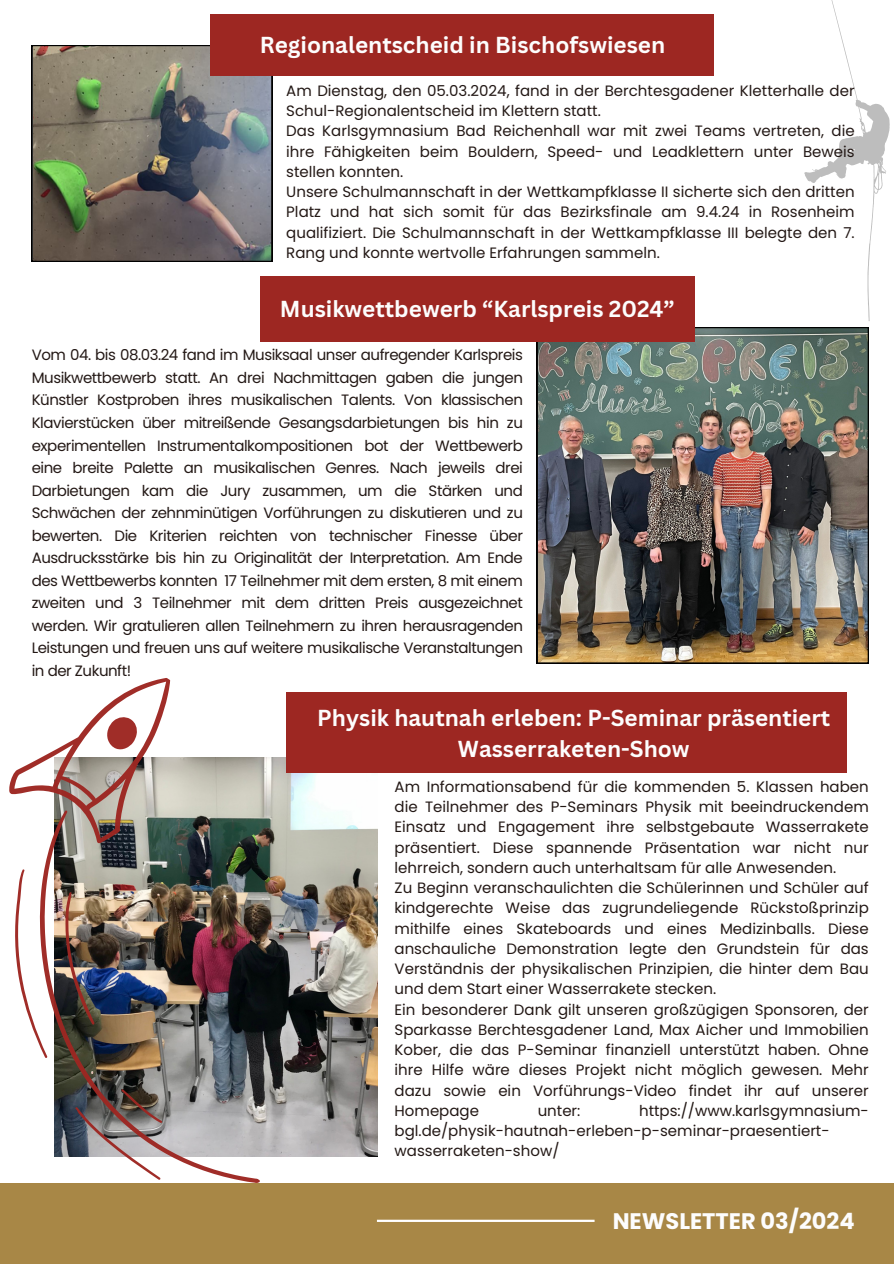
<style>
.page{position:relative;width:894px;height:1264px;background:#fff}
.page>*{position:absolute;margin:0;border:0;box-sizing:border-box;transform-origin:0 0}
.t1{font:700 22.5px/30.3px "Canva Sans";color:#fdfdfd;text-align:center}
.t2{font:700 22.5px "Poppins";color:#fdfdfd}
.t3{font:15px/20.2px "Poppins";color:#231815}
</style>
<div class="page">
<div style="left:0;top:1183px;width:893px;height:80px;background:#a88746"></div>
<img style="left:536px;top:327px;width:332px;height:336px">
<div style="left:260px;top:276px;width:434px;height:65px;background:#9d2722"></div>
<hr style="left:377px;top:1219px;width:217px;height:2px;background:#fff">
<img style="left:32px;top:45px;width:240px;height:217px">
<div style="left:211px;top:14px;width:503px;height:62px;background:#9d2722"></div>
<svg style="left:804px;top:0;width:85px;height:321px"></svg>
<img style="left:170px;top:757px;width:207px;height:399px">
<div style="left:286px;top:692px;width:560px;height:81px;background:#9d2722"></div>
<svg style="left:9px;top:678px;width:161px;height:132px"></svg>
<img style="left:44px;top:810px;width:216px;height:373px">
<svg style="left:15px;top:869px;width:32px;height:189px"></svg>
<img style="left:65px;top:891px;width:30px;height:133px">
<img style="left:75px;top:1089px;width:87px;height:90px">
<h1 class="t1" style="left:259px;top:29px;width:407px">Regionalentscheid in Bischofswiesen</h1>
<p class="t3" style="left:286px;top:80px;width:569px">Am Dienstag, den 05.03.2024, fand in der Berchtesgadener Kletterhalle der Schul-Regionalentscheid im Klettern statt.<br>Das Karlsgymnasium Bad Reichenhall war mit zwei Teams vertreten, die ihre Fähigkeiten beim Bouldern, Speed- und Leadklettern unter Beweis stellen konnten.<br>Unsere Schulmannschaft in der Wettkampfklasse II sicherte sich den dritten Platz und hat sich somit für das Bezirksfinale am 9.4.24 in Rosenheim qualifiziert. Die Schulmannschaft in der Wettkampfklasse III belegte den 7.<br>Rang und konnte wertvolle Erfahrungen sammeln.</p>
<h1 class="t1" style="left:280px;top:293px;width:396px">Musikwettbewerb “Karlspreis 2024”</h1>
<p class="t3" style="left:32px;top:344px;width:492px;line-height:22.5px;text-align:justify">Vom 04. bis 08.03.24 fand im Musiksaal unser aufregender Karlspreis Musikwettbewerb statt. An drei Nachmittagen gaben die jungen Künstler Kostproben ihres musikalischen Talents. Von klassischen Klavierstücken über mitreißende Gesangsdarbietungen bis hin zu experimentellen Instrumentalkompositionen bot der Wettbewerb eine breite Palette an musikalischen Genres. Nach jeweils drei Darbietungen kam die Jury zusammen, um die Stärken und Schwächen der zehnminütigen Vorführungen zu diskutieren und zu bewerten. Die Kriterien reichten von technischer Finesse über Ausdrucksstärke bis hin zu Originalität der Interpretation. Am Ende des Wettbewerbs konnten 17 Teilnehmer mit dem ersten, 8 mit einem zweiten und 3 Teilnehmer mit dem dritten Preis ausgezeichnet werden. Wir gratulieren allen Teilnehmern zu ihren herausragenden Leistungen und freuen uns auf weitere musikalische Veranstaltungen in der Zukunft!</p>
<h1 class="t1" style="left:317px;top:702px;width:514px">Physik hautnah erleben: P-Seminar präsentiert<br>Wasserraketen-Show</h1>
<p class="t3" style="left:394px;top:776px;width:475px">Am Informationsabend für die kommenden 5. Klassen haben die Teilnehmer des P-Seminars Physik mit beeindruckendem Einsatz und Engagement ihre selbstgebaute Wasserrakete präsentiert. Diese spannende Präsentation war nicht nur lehrreich, sondern auch unterhaltsam für alle Anwesenden.<br>Zu Beginn veranschaulichten die Schülerinnen und Schüler auf kindgerechte Weise das zugrundeliegende Rückstoßprinzip mithilfe eines Skateboards und eines Medizinballs. Diese anschauliche Demonstration legte den Grundstein für das Verständnis der physikalischen Prinzipien, die hinter dem Bau und dem Start einer Wasserrakete stecken.<br>Ein besonderer Dank gilt unseren großzügigen Sponsoren, der Sparkasse Berchtesgadener Land, Max Aicher und Immobilien Kober, die das P-Seminar finanziell unterstützt haben. Ohne ihre Hilfe wäre dieses Projekt nicht möglich gewesen. Mehr dazu sowie ein Vorführungs-Video findet ihr auf unserer Homepage</p>
<p class="t3" style="left:394px;top:1100px;width:475px;text-indent:244px">https://www.karlsgymnasium&shy;bgl.de/physik-hautnah-erleben-p-seminar-praesentiert&shy;wasserraketen-show/</p>
<p class="t3" style="left:537px;top:1100px;width:44px">unter:</p>
<h1 class="t2" style="left:612px;top:1205px;width:243px">NEWSLETTER 03/2024</h1>
</div>
